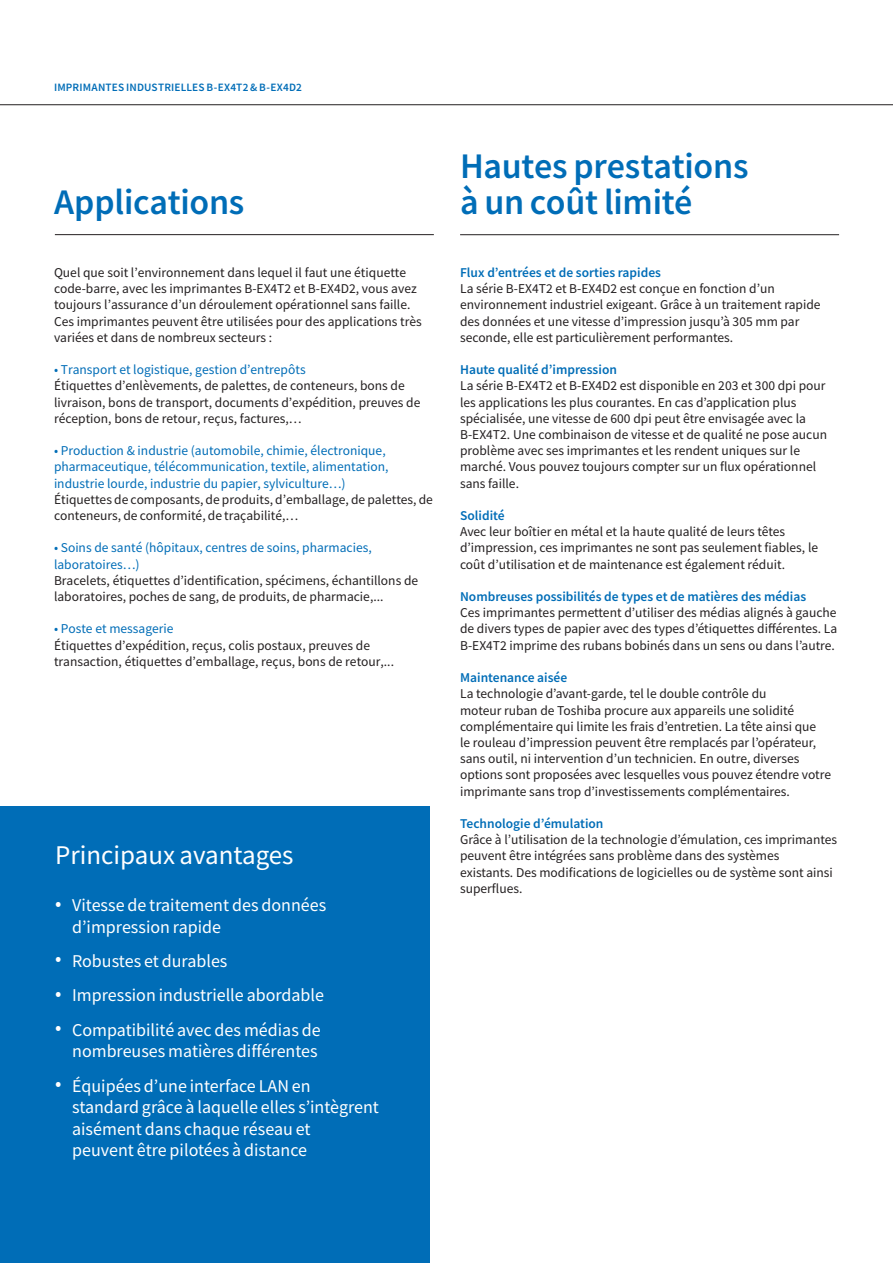
<style>
.page{position:relative;width:893px;height:1263px;background:#fff}
.page>*{position:absolute;margin:0;border:0;box-sizing:border-box;transform-origin:0 0}
.Section_title_gradient{font:500 36px/36px "Toshiba Sans";letter-spacing:-.005em;color:#006db7}
.Titel_highlight_bullets{font:27px "Toshiba Sans";color:#fff}
.t1{font:18px/21.6px "Toshiba Sans";color:#fff}
.Main_text_BLACK{font:13.5px/16.2px "Toshiba Sans";color:#231f20}
.t2{font:13.5px/16.2px "Toshiba Sans";color:#006db7}
.t3{font:500 13.5px "Toshiba Sans";color:#006db7}
.t4{font:500 11.25px "Toshiba Sans";letter-spacing:.015em;color:#006db7}
.s1{font-size:21px}
</style>
<div class="page">
<div style="left:0;top:806px;width:429px;height:457px;background:#006db7"></div>
<hr style="left:0;top:104px;width:893px;height:1px;background:#231f20">
<hr style="left:55px;top:234px;width:379px;height:1px;background:#231f20">
<hr style="left:460px;top:234px;width:379px;height:1px;background:#231f20">
<p class="t4" style="left:54px;top:80px;width:249px">IMPRIMANTES INDUSTRIELLES B-EX4T2 &amp; B-EX4D2</p>
<p class="Section_title_gradient" style="left:54px;top:183px;width:192px">Applications</p>
<p class="Main_text_BLACK" style="left:54px;top:264px;width:369px">Quel que soit l’environnement dans lequel il faut une étiquette code-barre, avec les imprimantes B-EX4T2 et B-EX4D2, vous avez toujours l’assurance d’un déroulement opérationnel sans faille.<br>Ces imprimantes peuvent être utilisées pour des applications très variées et dans de nombreux secteurs :</p>
<p class="t2" style="left:54px;top:362px;width:253px">• Transport et logistique, gestion d’entrepôts</p>
<p class="Main_text_BLACK" style="left:54px;top:378px;width:368px">Étiquettes d’enlèvements, de palettes, de conteneurs, bons de livraison, bons de transport, documents d’expédition, preuves de réception, bons de retour, reçus, factures,…</p>
<p class="t2" style="left:54px;top:443px;width:333px">• Production &amp; industrie (automobile, chimie, électronique,</p>
<p class="t2" style="left:54px;top:459px;width:336px">pharmaceutique, télécommunication, textile, alimentation, industrie lourde, industrie du papier, sylviculture…)</p>
<p class="Main_text_BLACK" style="left:54px;top:491px;width:380px">Étiquettes de composants, de produits, d’emballage, de palettes, de conteneurs, de conformité, de traçabilité,…</p>
<p class="t2" style="left:54px;top:540px;width:319px">• Soins de santé (hôpitaux, centres de soins, pharmacies,</p>
<p class="t2" style="left:54px;top:556px;width:87px">laboratoires…)</p>
<p class="Main_text_BLACK" style="left:54px;top:572px;width:366px">Bracelets, étiquettes d’identification, spécimens, échantillons de laboratoires, poches de sang, de produits, de pharmacie,...</p>
<p class="t2" style="left:54px;top:621px;width:121px">• Poste et messagerie</p>
<p class="Main_text_BLACK" style="left:54px;top:637px;width:341px">Étiquettes d’expédition, reçus, colis postaux, preuves de transaction, étiquettes d’emballage, reçus, bons de retour,...</p>
<p class="Titel_highlight_bullets" style="left:55px;top:838px;width:240px">Principaux avantages</p>
<p class="t1" style="left:72px;top:894px;width:256px;text-indent:-17px"><span class="s1">•</span> Vitesse de traitement des données d’impression rapide</p>
<p class="t1" style="left:55px;top:950px;width:174px"><span class="s1">•</span> Robustes et durables</p>
<p class="t1" style="left:55px;top:984px;width:270px"><span class="s1">•</span> Impression industrielle abordable</p>
<p class="t1" style="left:55px;top:1019px;width:267px;text-align:right"><span class="s1">•</span> Compatibilité avec des médias de nombreuses matières différentes</p>
<p class="t1" style="left:72px;top:1075px;width:308px;text-indent:-17px"><span class="s1">•</span> Équipées d’une interface LAN en standard grâce à laquelle elles s’intègrent aisément dans chaque réseau et<br>peuvent être pilotées à distance</p>
<p class="Section_title_gradient" style="left:460px;top:148px;width:290px">Hautes prestations à un coût limité</p>
<p class="t3" style="left:460px;top:264px;width:202px">Flux d’entrées et de sorties rapides</p>
<p class="Main_text_BLACK" style="left:460px;top:281px;width:362px">La série B-EX4T2 et B-EX4D2 est conçue en fonction d’un environnement industriel exigeant. Grâce à un traitement rapide des données et une vitesse d’impression jusqu’à 305 mm par seconde, elle est particulièrement performantes.</p>
<p class="t3" style="left:460px;top:361px;width:158px">Haute qualité d’impression</p>
<p class="Main_text_BLACK" style="left:460px;top:378px;width:368px">La série B-EX4T2 et B-EX4D2 est disponible en 203 et 300 dpi pour les applications les plus courantes. En cas d’application plus spécialisée, une vitesse de 600 dpi peut être envisagée avec la B-EX4T2. Une combinaison de vitesse et de qualité ne pose aucun problème avec ses imprimantes et les rendent uniques sur le marché. Vous pouvez toujours compter sur un flux opérationnel sans faille.</p>
<p class="t3" style="left:460px;top:507px;width:46px">Solidité</p>
<p class="Main_text_BLACK" style="left:460px;top:524px;width:360px">Avec leur boîtier en métal et la haute qualité de leurs têtes d’impression, ces imprimantes ne sont pas seulement fiables, le coût d’utilisation et de maintenance est également réduit.</p>
<p class="t3" style="left:460px;top:588px;width:348px">Nombreuses possibilités de types et de matières des médias</p>
<p class="Main_text_BLACK" style="left:460px;top:605px;width:379px;text-align:justify">Ces imprimantes permettent d’utiliser des médias alignés à gauche de divers types de papier avec des types d’étiquettes différentes. La B-EX4T2 imprime des rubans bobinés dans un sens ou dans l’autre.</p>
<p class="t3" style="left:460px;top:669px;width:109px">Maintenance aisée</p>
<p class="Main_text_BLACK" style="left:460px;top:686px;width:372px">La technologie d’avant-garde, tel le double contrôle du<br>moteur ruban de Toshiba procure aux appareils une solidité complémentaire qui limite les frais d’entretien. La tête ainsi que<br>le rouleau d’impression peuvent être remplacés par l’opérateur, sans outil, ni intervention d’un technicien. En outre, diverses options sont proposées avec lesquelles vous pouvez étendre votre imprimante sans trop d’investissements complémentaires.</p>
<p class="t3" style="left:460px;top:814px;width:145px">Technologie d’émulation</p>
<p class="Main_text_BLACK" style="left:460px;top:831px;width:379px">Grâce à l’utilisation de la technologie d’émulation, ces imprimantes peuvent être intégrées sans problème dans des systèmes<br>existants. Des modifications de logicielles ou de système sont ainsi superflues.</p>
</div>
